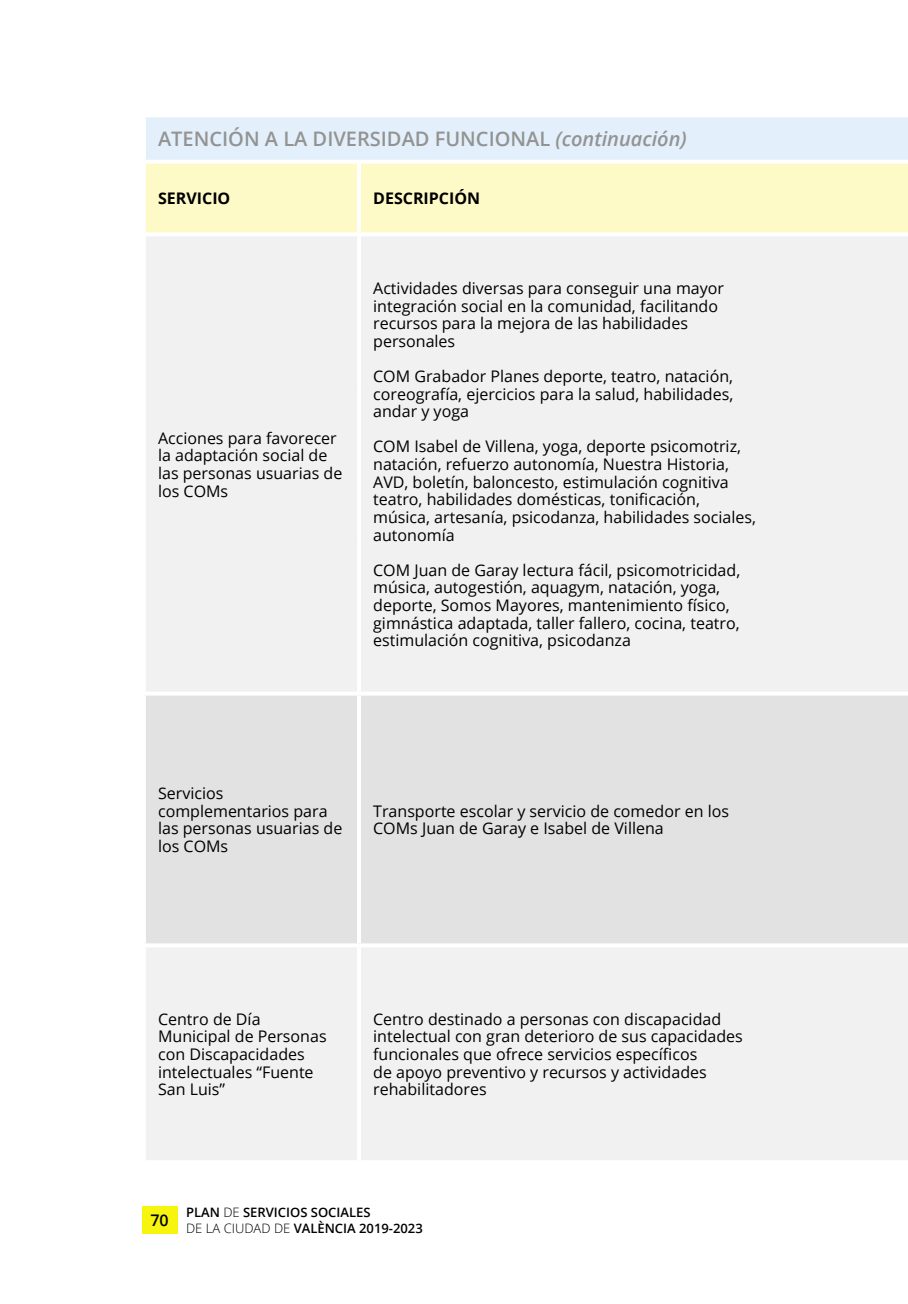
<style>
.page{position:relative;width:908px;height:1304px;background:#fff}
.page>*{position:absolute;margin:0;border:0;box-sizing:border-box;transform-origin:0 0}
.t1{font:600 20px "Open Sans";color:#939393}
.t2{font:16px/17.6px "Open Sans";color:#000}
.t3{font:700 16px "Open Sans";color:#000}
.t4{font:600 16px "Open Sans";color:#000}
.t5{font:600 13px/16px "Open Sans";color:#000}
.s1{font-style:italic}
.s2{font-weight:300}
</style>
<div class="page">
<div style="left:142px;top:1206px;width:35px;height:27px;background:#f7f410"></div>
<div style="left:144px;top:115px;width:763px;height:47px;background:#e3f0fb"></div>
<div style="left:146px;top:164px;width:761px;height:68px;background:#fefac7"></div>
<div style="left:146px;top:237px;width:761px;height:923px;background:#f1f1f1"></div>
<div style="left:146px;top:696px;width:761px;height:247px;background:#e2e2e2"></div>
<hr style="left:142px;top:113px;width:217px;height:4px;background:#fff">
<hr style="left:142px;top:117px;width:4px;height:43px;background:#fff">
<hr style="left:359px;top:113px;width:548px;height:4px;background:#fff">
<svg style="left:144px;top:160px;width:215px;height:4px"></svg>
<svg style="left:359px;top:160px;width:548px;height:4px"></svg>
<hr style="left:357px;top:164px;width:4px;height:68px;background:#fff">
<svg style="left:144px;top:232px;width:215px;height:1px"></svg>
<svg style="left:359px;top:232px;width:548px;height:1px"></svg>
<hr style="left:357px;top:236px;width:4px;height:151px;background:#fff">
<hr style="left:357px;top:387px;width:4px;height:153px;background:#fff">
<hr style="left:357px;top:540px;width:4px;height:152px;background:#fff">
<hr style="left:142px;top:692px;width:217px;height:4px;background:#fff">
<hr style="left:359px;top:692px;width:548px;height:4px;background:#fff">
<hr style="left:357px;top:696px;width:4px;height:247px;background:#fff">
<hr style="left:142px;top:943px;width:217px;height:4px;background:#fff">
<hr style="left:359px;top:943px;width:548px;height:4px;background:#fff">
<hr style="left:357px;top:947px;width:4px;height:213px;background:#fff">
<p class="t1" style="left:158px;top:125px;width:530px">ATENCIÓN A LA DIVERSIDAD FUNCIONAL <span class="s1">(continuación)</span></p>
<p class="t3" style="left:158px;top:187px;width:74px">SERVICIO</p>
<p class="t3" style="left:373px;top:187px;width:108px">DESCRIPCIÓN</p>
<p class="t2" style="left:158px;top:429px;width:186px">Acciones para favorecer la adaptación social de las personas usuarias de los COMs</p>
<p class="t2" style="left:373px;top:279px;width:352px">Actividades diversas para conseguir una mayor integración social en la comunidad, facilitando recursos para la mejora de las habilidades personales</p>
<p class="t2" style="left:373px;top:367px;width:361px;text-align:justify">COM Grabador Planes deporte, teatro, natación, coreografía, ejercicios para la salud, habilidades, andar y yoga</p>
<p class="t2" style="left:373px;top:437px;width:384px">COM Isabel de Villena, yoga, deporte psicomotriz, natación, refuerzo autonomía, Nuestra Historia, AVD, boletín, baloncesto, estimulación cognitiva teatro, habilidades domésticas, tonificación, música, artesanía, psicodanza, habilidades sociales, autonomía</p>
<p class="t2" style="left:373px;top:561px;width:368px">COM Juan de Garay lectura fácil, psicomotricidad, música, autogestión, aquagym, natación, yoga, deporte, Somos Mayores, mantenimiento físico, gimnástica adaptada, taller fallero, cocina, teatro, estimulación cognitiva, psicodanza</p>
<p class="t2" style="left:158px;top:784px;width:186px">Servicios complementarios para las personas usuarias de los COMs</p>
<p class="t2" style="left:373px;top:802px;width:357px">Transporte escolar y servicio de comedor en los<br>COMs Juan de Garay e Isabel de Villena</p>
<p class="t2" style="left:158px;top:1010px;width:170px">Centro de Día<br>Municipal de Personas con Discapacidades intelectuales “Fuente<br>San Luis”</p>
<p class="t2" style="left:373px;top:1010px;width:371px">Centro destinado a personas con discapacidad intelectual con gran deterioro de sus capacidades funcionales que ofrece servicios específicos<br>de apoyo preventivo y recursos y actividades rehabilitadores</p>
<p class="t4" style="left:150px;top:1209px;width:20px">70</p>
<p class="t5" style="left:186px;top:1204px;width:238px">PLAN <span class="s2">DE</span> SERVICIOS SOCIALES<br><span class="s2">DE LA CIUDAD DE</span> VALÈNCIA 2019-2023</p>
</div>
